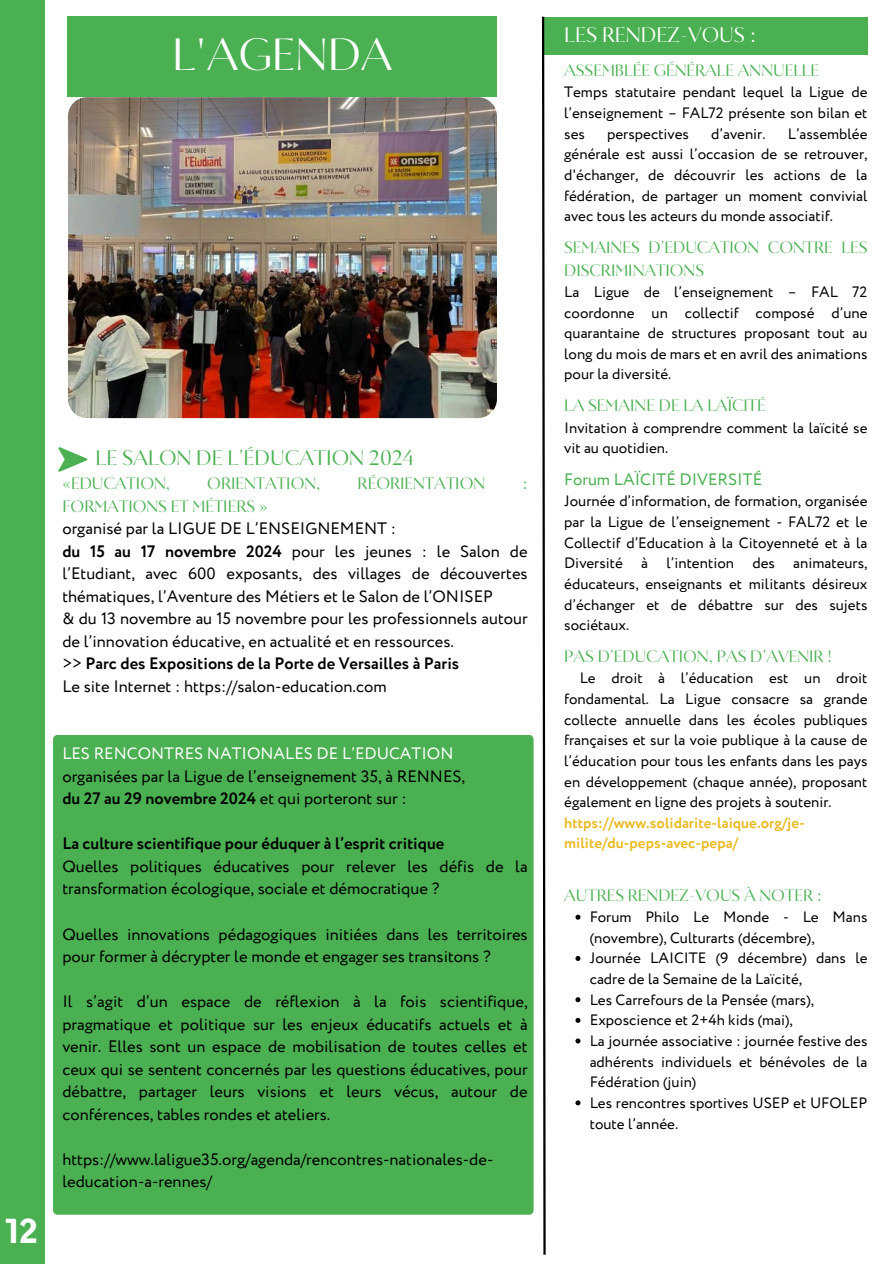
<style>
.page{position:relative;width:894px;height:1264px;background:#fff}
.page>*{position:absolute;margin:0;border:0;box-sizing:border-box;transform-origin:0 0}
.t1{font:45px "Circe Contrast";color:#fff}
.t2{font:36.6px "Alpha Ligue";color:#4ab051}
.t3{font:33px "Alpha Ligue";color:#fff}
.t4{font:21px "Circe Contrast";color:#4ab051}
.t5{font:21px "Circe Contrast";color:#fff}
.t6{font:16.5px/22.5px "Circe";color:#000}
.t7{font:16.5px/22.5px "Circe Contrast";color:#4ab051}
.t8{font:700 16.5px "Circe";color:#000}
.t9{font:16.5px "Circe";color:#fff}
.t10{font:16.5px "Circe";color:#4ab051}
.t11{font:15px/20.5px "Circe";color:#000;text-align:justify}
.t12{font:700 15px/20.5px "Circe";color:#eaba23}
.s1{font-weight:700}
</style>
<div class="page">
<div style="left:0;top:0;width:45px;height:1263px;background:#4ab051"></div>
<div style="left:542px;top:17px;width:325px;height:38px;background:#4ab051"></div>
<svg style="left:542px;top:16px;width:4px;height:1239px"></svg>
<div style="left:68px;top:17px;width:429px;height:80px;background:#4ab051"></div>
<img style="left:68px;top:97px;width:428px;height:321px;border-radius:19px">
<svg style="left:575px;top:914px;width:5px;height:5px"></svg>
<svg style="left:575px;top:956px;width:5px;height:4px"></svg>
<svg style="left:575px;top:997px;width:5px;height:5px"></svg>
<svg style="left:575px;top:1017px;width:5px;height:5px"></svg>
<svg style="left:575px;top:1038px;width:5px;height:5px"></svg>
<svg style="left:575px;top:1100px;width:5px;height:5px"></svg>
<div style="left:53px;top:735px;width:480px;height:479px;background:#4ab051;border-radius:4px"></div>
<p class="t1" style="left:172px;top:28px;width:222px">L'AGENDA</p>
<h1 class="t3" style="left:4px;top:1218px;width:36px">12</h1>
<h3 class="t4" style="left:95px;top:445px;width:320px">LE SALON DE L’ÉDUCATION 2024</h3>
<p class="t7" style="left:62px;top:473px;width:109px">«EDUCATION,</p>
<p class="t7" style="left:207px;top:473px;width:115px">ORIENTATION,</p>
<p class="t7" style="left:357px;top:473px;width:129px">RÉORIENTATION</p>
<p class="t7" style="left:522px;top:473px;width:7px">:</p>
<p class="t7" style="left:62px;top:495px;width:207px">FORMATIONS ET MÉTIERS »</p>
<p class="t6" style="left:62px;top:518px;width:466px">organisé par la LIGUE DE L’ENSEIGNEMENT :<br><span class="s1">du 15 au 17 novembre 2024</span> pour les jeunes : le Salon de l’Etudiant, avec 600 exposants, des villages de découvertes thématiques, l’Aventure des Métiers et le Salon de l’ONISEP<br>&amp; du 13 novembre au 15 novembre pour les professionnels autour de l’innovation éducative, en actualité et en ressources.<br>&gt;&gt; <span class="s1">Parc des Expositions de la Porte de Versailles à Paris<br></span>Le site Internet : https://salon-education.com</p>
<p class="t2" style="left:85px;top:446px;width:28px;rotate:90deg">A</p>
<p class="t9" style="left:62px;top:742px;width:392px">LES RENCONTRES NATIONALES DE L’EDUCATION</p>
<p class="t6" style="left:62px;top:766px;width:404px">organisées par la Ligue de l’enseignement 35, à RENNES, <span class="s1">du 27 au 29 novembre 2024</span> et qui porteront sur :</p>
<p class="t8" style="left:62px;top:832px;width:383px">La culture scientifique pour éduquer à l’esprit critique</p>
<p class="t6" style="left:62px;top:856px;width:466px">Quelles politiques éducatives pour relever les défis de la transformation écologique, sociale et démocratique ?</p>
<p class="t6" style="left:62px;top:923px;width:466px">Quelles innovations pédagogiques initiées dans les territoires pour former à décrypter le monde et engager ses transitons ?</p>
<p class="t6" style="left:62px;top:991px;width:466px;text-align:justify">Il s’agit d’un espace de réflexion à la fois scientifique, pragmatique et politique sur les enjeux éducatifs actuels et à venir. Elles sont un espace de mobilisation de toutes celles et ceux qui se sentent concernés par les questions éducatives, pour débattre, partager leurs visions et leurs vécus, autour de conférences, tables rondes et ateliers.</p>
<p class="t6" style="left:62px;top:1148px;width:432px">https://www.laligue35.org/agenda/rencontres-nationales-de&shy;leducation-a-rennes/</p>
<h3 class="t5" style="left:564px;top:22px;width:194px">LES RENDEZ-VOUS :</h3>
<p class="t7" style="left:564px;top:60px;width:256px">ASSEMBLÉE GÉNÉRALE ANNUELLE</p>
<p class="t11" style="left:564px;top:83px;width:305px">Temps statutaire pendant lequel la Ligue de l’enseignement – FAL72 présente son bilan et ses</p>
<p class="t11" style="left:564px;top:124px;width:305px;text-indent:223px">L’assemblée générale est aussi l’occasion de se retrouver, d'échanger, de découvrir les actions de la fédération, de partager un moment convivial avec tous les acteurs du monde associatif.</p>
<p class="t7" style="left:564px;top:237px;width:305px">SEMAINES D’EDUCATION CONTRE LES<br>DISCRIMINATIONS</p>
<p class="t11" style="left:564px;top:282px;width:305px">La Ligue de l’enseignement – FAL 72 coordonne un collectif composé d’une quarantaine de structures proposant tout au long du mois de mars et en avril des animations pour la diversité.</p>
<p class="t7" style="left:564px;top:395px;width:203px">LA SEMAINE DE LA LAÏCITÉ</p>
<p class="t11" style="left:564px;top:418px;width:305px">Invitation à comprendre comment la laïcité se vit au quotidien.</p>
<p class="t10" style="left:564px;top:468px;width:199px">Forum LAÏCITÉ DIVERSITÉ</p>
<p class="t11" style="left:564px;top:492px;width:305px">Journée d’information, de formation, organisée par la Ligue de l’enseignement - FAL72 et le Collectif d’Education à la Citoyenneté et à la Diversité à l’intention des animateurs, éducateurs, enseignants et militants désireux d’échanger et de débattre sur des sujets sociétaux.</p>
<p class="t7" style="left:564px;top:646px;width:270px">PAS D’EDUCATION, PAS D’AVENIR !</p>
<p class="t11" style="left:564px;top:668px;width:305px;text-indent:15px">Le droit à l’éducation est un droit fondamental. La Ligue consacre sa grande collecte annuelle dans les écoles publiques françaises et sur la voie publique à la cause de l’éducation pour tous les enfants dans les pays en développement (chaque année), proposant également en ligne des projets à soutenir.</p>
<p class="t12" style="left:564px;top:813px;width:242px">https://www.solidarite-laique.org/je&shy;milite/du-peps-avec-pepa/</p>
<p class="t7" style="left:564px;top:884px;width:259px">AUTRES RENDEZ-VOUS À NOTER :</p>
<p class="t11" style="left:589px;top:907px;width:279px;text-align:left">Forum Philo Le Monde - Le Mans (novembre), Culturarts (décembre), Journée LAICITE (9 décembre) dans le cadre de la Semaine de la Laïcité,<br>Les Carrefours de la Pensée (mars), Exposcience et 2+4h kids (mai),<br>La journée associative : journée festive des adhérents individuels et bénévoles de la Fédération (juin)<br>Les rencontres sportives USEP et UFOLEP toute l’année.</p>
<p class="t11" style="left:607px;top:124px;width:83px">perspectives</p>
<p class="t11" style="left:711px;top:124px;width:56px">d’avenir.</p>
</div>
